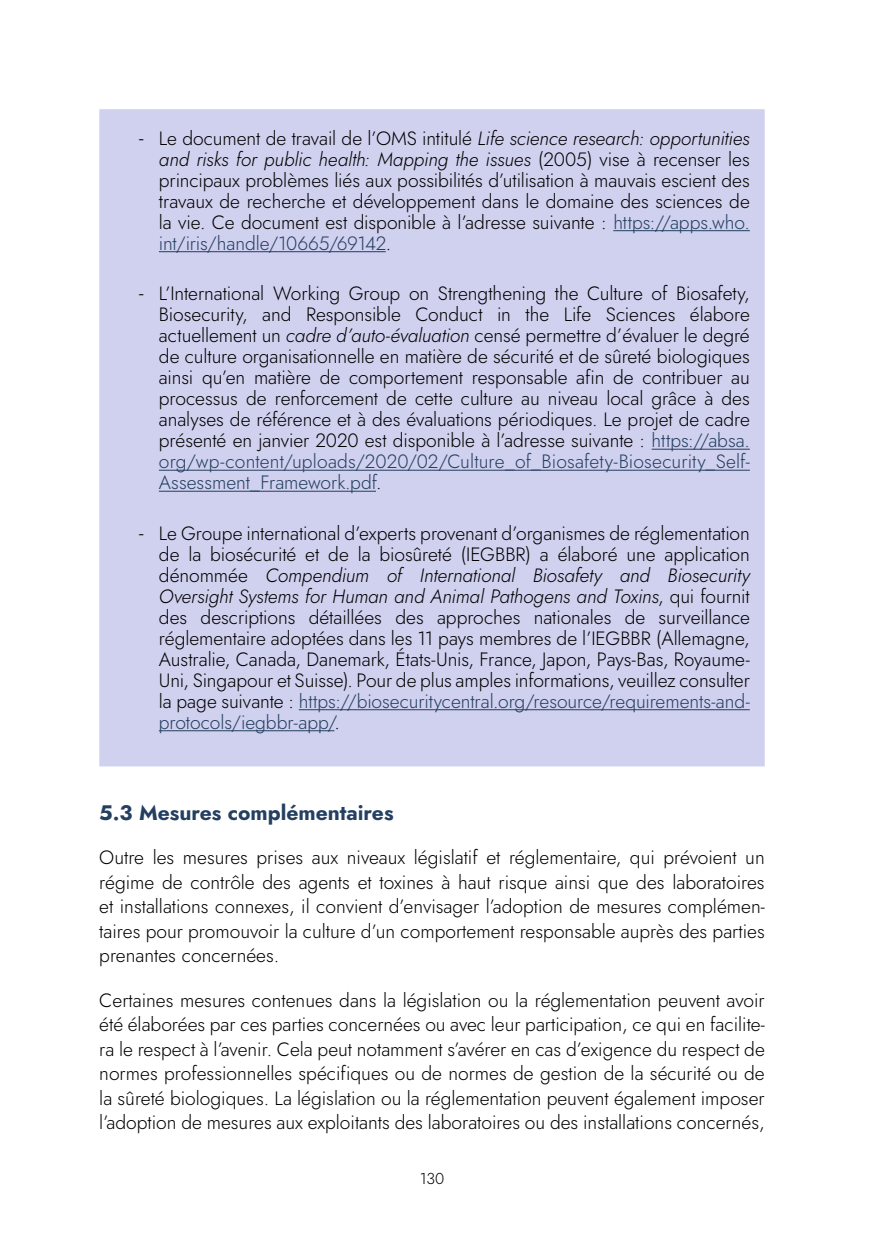
<style>
.page{position:relative;width:874px;height:1241px;background:#fff}
.page>*{position:absolute;margin:0;border:0;box-sizing:border-box;transform-origin:0 0}
.Heading_2{font:21px "Jost";color:#243f60}
.t1{font:19.25px/21px "Jost";color:#000;text-align:justify}
.t2{font:15.75px "Jost";color:#000}
.s1{font-size:21px}
.s2{font-style:italic}
.s3{color:#243f60}
</style>
<div class="page">
<div style="left:99px;top:109px;width:665px;height:657px;background:#d0d0ef"></div>
<hr style="left:613px;top:230px;width:136px;height:1px;background:#243f60">
<hr style="left:159px;top:251px;width:226px;height:1px;background:#243f60">
<hr style="left:651px;top:449px;width:98px;height:1px;background:#243f60">
<hr style="left:159px;top:470px;width:590px;height:1px;background:#243f60">
<hr style="left:159px;top:491px;width:217px;height:1px;background:#243f60">
<hr style="left:299px;top:709px;width:450px;height:1px;background:#243f60">
<hr style="left:159px;top:730px;width:175px;height:1px;background:#243f60">
<p class="t1" style="left:159px;top:128px;width:592px;text-indent:-20px"><span class="s1">-</span> Le document de travail de l’OMS intitulé <span class="s2">Life science research: opportunities and risks for public health: Mapping the issues</span> (2005) vise à recenser les principaux problèmes liés aux possibilités d’utilisation à mauvais escient des travaux de recherche et développement dans le domaine des sciences de la vie. Ce document est disponible à l’adresse suivante : <span class="s3">https://apps.who. int/iris/handle/10665/69142</span>.</p>
<p class="t1" style="left:159px;top:283px;width:592px;text-indent:-20px"><span class="s1">-</span> L’International Working Group on Strengthening the Culture of Biosafety, Biosecurity, and Responsible Conduct in the Life Sciences élabore actuellement un <span class="s2">cadre d’auto-évaluation</span> censé permettre d’évaluer le degré de culture organisationnelle en matière de sécurité et de sûreté biologiques ainsi qu’en matière de comportement responsable afin de contribuer au processus de renforcement de cette culture au niveau local grâce à des analyses de référence et à des évaluations périodiques. Le projet de cadre présenté en janvier 2020 est disponible à l’adresse suivante : <span class="s3">https://absa. org/wp-content/uploads/2020/02/Culture_of_Biosafety-Biosecurity_Self-Assessment_Framework.pdf</span>.</p>
<p class="t1" style="left:159px;top:522px;width:592px;text-indent:-20px"><span class="s1">-</span> Le Groupe international d’experts provenant d’organismes de réglementation de la biosécurité et de la biosûreté (IEGBBR) a élaboré une application dénommée <span class="s2">Compendium of International Biosafety and Biosecurity Oversight Systems for Human and Animal Pathogens and Toxins</span>, qui fournit des descriptions détaillées des approches nationales de surveillance réglementaire adoptées dans les 11 pays membres de l’IEGBBR (Allemagne, Australie, Canada, Danemark, États-Unis, France, Japon, Pays-Bas, Royaume-Uni, Singapour et Suisse). Pour de plus amples informations, veuillez consulter la page suivante : <span class="s3">https://biosecuritycentral.org/resource/requirements-and&shy;protocols/iegbbr-app/</span>.</p>
<p class="Heading_2" style="left:99px;top:798px;width:295px">5.3 Mesures complémentaires</p>
<p class="t1" style="left:99px;top:845px;width:666px;line-height:24.5px">Outre les mesures prises aux niveaux législatif et réglementaire, qui prévoient un régime de contrôle des agents et toxines à haut risque ainsi que des laboratoires et installations connexes, il convient d’envisager l’adoption de mesures complémen&shy;taires pour promouvoir la culture d’un comportement responsable auprès des parties prenantes concernées.</p>
<p class="t1" style="left:99px;top:987px;width:666px;line-height:24.5px">Certaines mesures contenues dans la législation ou la réglementation peuvent avoir été élaborées par ces parties concernées ou avec leur participation, ce qui en facilite&shy;ra le respect à l’avenir. Cela peut notamment s’avérer en cas d’exigence du respect de normes professionnelles spécifiques ou de normes de gestion de la sécurité ou de la sûreté biologiques. La législation ou la réglementation peuvent également imposer l’adoption de mesures aux exploitants des laboratoires ou des installations concernés,</p>
<p class="t2" style="left:419px;top:1167px;width:26px">130</p>
</div>
